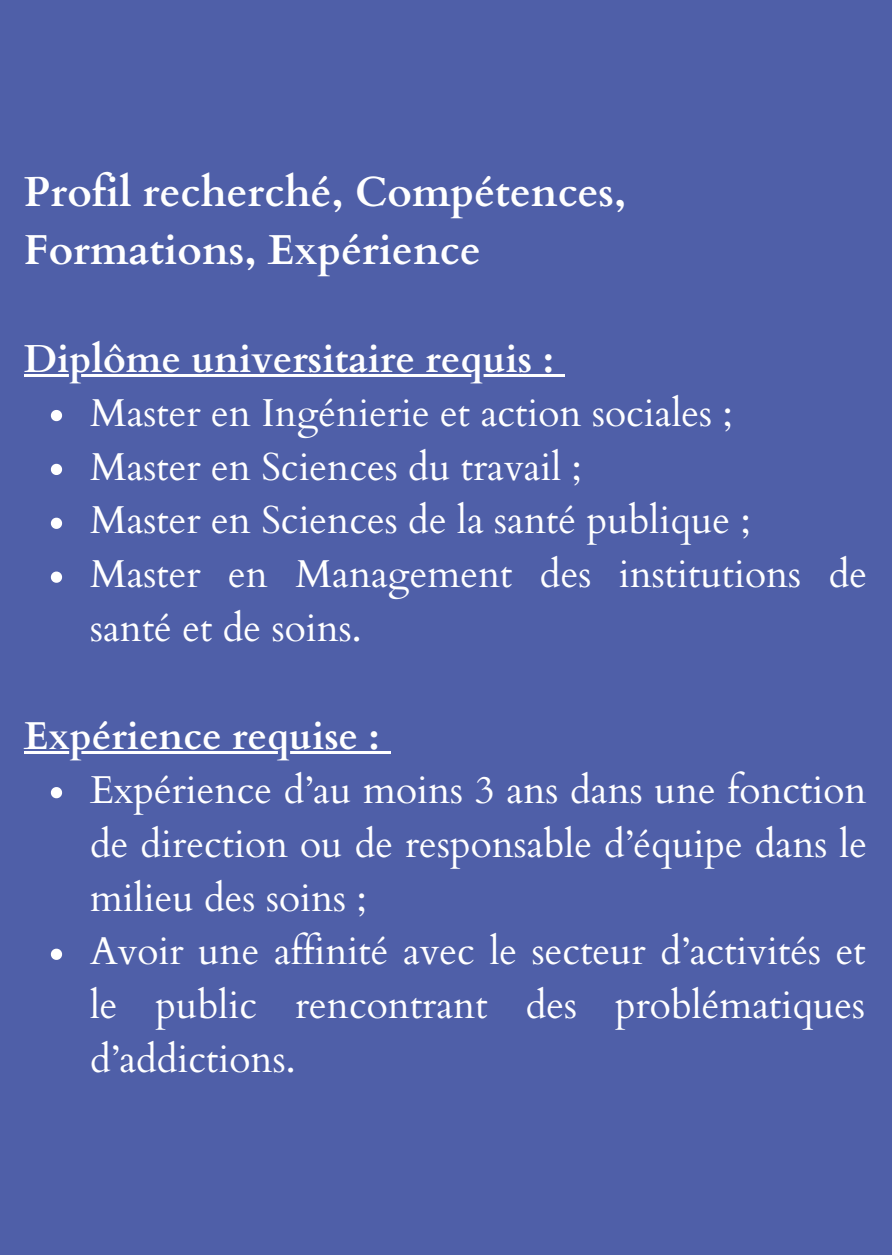
<style>
.page{position:relative;width:892px;height:1258px;background:#fff}
.page>*{position:absolute;margin:0;border:0;box-sizing:border-box;transform-origin:0 0}
.t1{font:700 42px/58.5px "Cardo";color:#fff}
.t2{font:39px/54px "Cardo";color:#fff}
.t3{font:700 39px "Cardo";color:#fff}
</style>
<div class="page">
<div style="left:0;top:0;width:891px;height:1255px;background:#4f5fa8"></div>
<svg style="left:51px;top:410px;width:11px;height:11px"></svg>
<svg style="left:51px;top:464px;width:11px;height:11px"></svg>
<svg style="left:51px;top:518px;width:11px;height:11px"></svg>
<svg style="left:51px;top:571px;width:11px;height:12px"></svg>
<svg style="left:51px;top:787px;width:11px;height:11px"></svg>
<svg style="left:51px;top:948px;width:11px;height:12px"></svg>
<hr style="left:24px;top:374px;width:530px;height:2px;background:#fff">
<svg style="left:554px;top:374px;width:10px;height:2px"></svg>
<hr style="left:24px;top:751px;width:356px;height:2px;background:#fff">
<svg style="left:380px;top:751px;width:10px;height:2px"></svg>
<p class="t1" style="left:24px;top:163px;width:604px">Profil recherché, Compétences,<br>Formations, Expérience</p>
<p class="t3" style="left:24px;top:333px;width:531px">Diplôme universitaire requis :</p>
<p class="t2" style="left:90px;top:386px;width:778px">Master en Ingénierie et action sociales ;<br>Master en Sciences du travail ;<br>Master en Sciences de la santé publique ; Master en Management des institutions de santé et de soins.</p>
<p class="t3" style="left:24px;top:710px;width:357px">Expérience requise :</p>
<p class="t2" style="left:90px;top:763px;width:778px">Expérience d’au moins 3 ans dans une fonction de direction ou de responsable d’équipe dans le milieu des soins ;<br>Avoir une affinité avec le secteur d’activités et le public rencontrant des problématiques d’addictions.</p>
</div>
